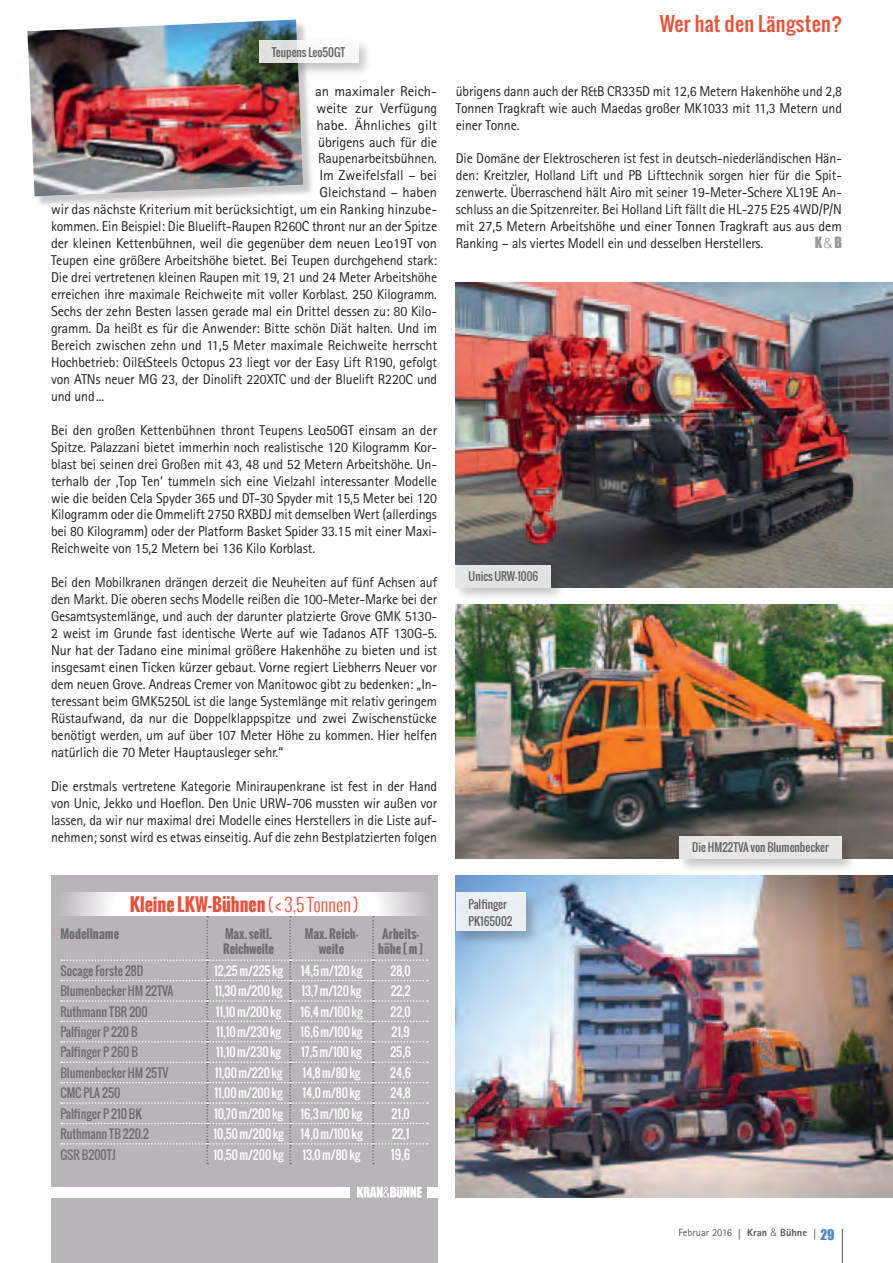
<style>
.page{position:relative;width:893px;height:1263px;background:#fff}
.page>*{position:absolute;margin:0;border:0;box-sizing:border-box;transform-origin:0 0}
.t1{font:19.5px "Oswald";letter-spacing:.02em;color:#ef4d35}
.t2{font:700 18px "Oswald";color:#ef4d35}
.t3{font:14.25px/17px "Rotis Sans Serif";letter-spacing:-.01em;color:#231f20;text-align:justify}
.t4{font:14.25px "Impact";color:#9c959b}
.t5{font:12.75px "Oswald";color:#fff}
.t6{font:12.15px "Oswald";color:#fff}
.t7{font:12.15px "Oswald";color:#6c6d70}
.t8{font:700 12.15px/15px "Oswald";color:#6c6d70;text-align:center}
.t9{font:11.25px/17px "Oswald";color:#636366}
.t10{font:10.5px "Rotis Sans Serif";color:#57585a}
.s1{font-weight:300}
.s2{font-family:"Helvetica";font-weight:300}
.s3{font-family:"Frutiger";font-weight:700;font-stretch:condensed;font-size:10.65px}
.s4{font-weight:800}
.s5{font-family:"Impact";font-size:13.5px;color:#4786c6}
</style>
<div class="page">
<hr style="left:842px;top:1229px;width:1px;height:34px;background:#57585a">
<div style="left:51px;top:875px;width:386px;height:388px;background:#b9b4b9"></div>
<svg style="left:61px;top:916px;width:367px;height:248px"></svg>
<svg style="left:65px;top:892px;width:359px;height:24px;background:#f6f5f6"></svg>
<div style="left:51px;top:1187px;width:299px;height:10px;background:#fff"></div>
<div style="left:427px;top:1187px;width:10px;height:10px;background:#fff"></div>
<svg style="left:357px;top:1187px;width:65px;height:11px"></svg>
<div style="left:29px;top:21px;width:285px;height:186px;background:#6c6369;opacity:.35"></div>
<img style="left:27px;top:20px;width:276px;height:176px">
<img style="left:456px;top:282px;width:437px;height:305px">
<div style="left:453px;top:562px;width:112px;height:39px;background:#231f20;opacity:.3"></div>
<div style="left:456px;top:565px;width:95px;height:22px;background:#e2e2e3"></div>
<div style="left:256px;top:38px;width:116px;height:39px;background:#231f20;opacity:.3"></div>
<div style="left:259px;top:40px;width:99px;height:23px;background:linear-gradient(to right,#dcdeda,#fff)"></div>
<img style="left:456px;top:604px;width:437px;height:254px">
<div style="left:677px;top:833px;width:179px;height:40px;background:#231f20;opacity:.3"></div>
<div style="left:679px;top:836px;width:163px;height:22px;background:#e6e5e4"></div>
<img style="left:456px;top:875px;width:437px;height:323px">
<div style="left:453px;top:890px;width:87px;height:55px;background:#231f20;opacity:.3"></div>
<div style="left:456px;top:892px;width:70px;height:39px;background:#e9eef3"></div>
<p class="t9" style="left:272px;top:43px;width:75px">Teupens Leo50GT</p>
<p class="t3" style="left:315px;top:82px;width:124px">an maximaler Reich-</p>
<p class="t3" style="left:317px;top:99px;width:122px">weite zur Verfügung</p>
<p class="t3" style="left:317px;top:116px;width:122px">habe. Ähnliches gilt</p>
<p class="t3" style="left:318px;top:133px;width:121px">übrigens auch für die</p>
<p class="t3" style="left:318px;top:150px;width:120px">Raupenarbeitsbühnen.</p>
<p class="t3" style="left:320px;top:167px;width:119px">Im Zweifelsfall – bei</p>
<p class="t3" style="left:320px;top:184px;width:119px">Gleichstand – haben</p>
<p class="t3" style="left:51px;top:201px;width:388px">wir das nächste Kriterium mit berücksichtigt, um ein Ranking hinzube-</p>
<p class="t3" style="left:51px;top:218px;width:388px">kommen. Ein Beispiel: Die Bluelift-Raupen R260C thront nur an der Spitze</p>
<p class="t3" style="left:51px;top:235px;width:388px">der kleinen Kettenbühnen, weil die gegenüber dem neuen Leo19T von</p>
<p class="t3" style="left:51px;top:252px;width:388px">Teupen eine größere Arbeitshöhe bietet. Bei Teupen durchgehend stark:</p>
<p class="t3" style="left:51px;top:269px;width:388px">Die drei vertretenen kleinen Raupen mit 19, 21 und 24 Meter Arbeitshöhe</p>
<p class="t3" style="left:51px;top:286px;width:388px">erreichen ihre maximale Reichweite mit voller Korblast. 250 Kilogramm.</p>
<p class="t3" style="left:51px;top:303px;width:388px">Sechs der zehn Besten lassen gerade mal ein Drittel dessen zu: 80 Kilo-</p>
<p class="t3" style="left:51px;top:320px;width:388px">gramm. Da heißt es für die Anwender: Bitte schön Diät halten. Und im</p>
<p class="t3" style="left:51px;top:337px;width:388px">Bereich zwischen zehn und 11,5 Meter maximale Reichweite herrscht</p>
<p class="t3" style="left:51px;top:353px;width:388px">Hochbetrieb: Oil&amp;Steels Octopus 23 liegt vor der Easy Lift R190, gefolgt</p>
<p class="t3" style="left:51px;top:370px;width:388px">von ATNs neuer MG 23, der Dinolift 220XTC und der Bluelift R220C und</p>
<p class="t3" style="left:51px;top:387px;width:55px">und und...</p>
<p class="t3" style="left:51px;top:421px;width:388px">Bei den großen Kettenbühnen thront Teupens Leo50GT einsam an der Spitze. Palazzani bietet immerhin noch realistische 120 Kilogramm Kor&shy;blast bei seinen drei Großen mit 43, 48 und 52 Metern Arbeitshöhe. Un&shy;terhalb der ‚Top Ten‘ tummeln sich eine Vielzahl interessanter Modelle wie die beiden Cela Spyder 365 und DT-30 Spyder mit 15,5 Meter bei 120<br>Kilogramm oder die Ommelift 2750 RXBDJ mit demselben Wert (allerdings bei 80 Kilogramm) oder der Platform Basket Spider 33.15 mit einer Maxi-Reichweite von 15,2 Metern bei 136 Kilo Korblast.</p>
<p class="t3" style="left:51px;top:574px;width:388px">Bei den Mobilkranen drängen derzeit die Neuheiten auf fünf Achsen auf den Markt. Die oberen sechs Modelle reißen die 100-Meter-Marke bei der Gesamtsystemlänge, und auch der darunter platzierte Grove GMK 5130- 2 weist im Grunde fast identische Werte auf wie Tadanos ATF 130G-5.<br>Nur hat der Tadano eine minimal größere Hakenhöhe zu bieten und ist insgesamt einen Ticken kürzer gebaut. Vorne regiert Liebherrs Neuer vor dem neuen Grove. Andreas Cremer von Manitowoc gibt zu bedenken: „In&shy;teressant beim GMK5250L ist die lange Systemlänge mit relativ geringem Rüstaufwand, da nur die Doppelklappspitze und zwei Zwischenstücke benötigt werden, um auf über 107 Meter Höhe zu kommen. Hier helfen natürlich die 70 Meter Hauptausleger sehr.“</p>
<p class="t3" style="left:51px;top:777px;width:388px">Die erstmals vertretene Kategorie Miniraupenkrane ist fest in der Hand von Unic, Jekko und Hoeflon. Den Unic URW-706 mussten wir außen vor lassen, da wir nur maximal drei Modelle eines Herstellers in die Liste auf&shy;nehmen; sonst wird es etwas einseitig. Auf die zehn Bestplatzierten folgen</p>
<p class="t2" style="left:130px;top:891px;width:230px">Kleine LKW-Bühnen <span class="s1">(&lt; 3,5 Tonnen )</span></p>
<p class="t8" style="left:60px;top:926px;width:60px">Modellname</p>
<p class="t8" style="left:223px;top:926px;width:52px;text-align:left">Max. seitl.<br>Reichweite</p>
<p class="t8" style="left:305px;top:926px;width:55px">Max. Reich&shy;weite</p>
<p class="t8" style="left:378px;top:926px;width:46px">Arbeits&shy;höhe [m]</p>
<p class="t7" style="left:60px;top:961px;width:85px">Socage Forste 28D</p>
<p class="t6" style="left:214px;top:961px;width:70px">12,25m/225kg</p>
<p class="t6" style="left:301px;top:961px;width:63px">14,5m/120kg</p>
<p class="t6" style="left:390px;top:961px;width:22px">28,0</p>
<p class="t7" style="left:60px;top:982px;width:115px">Blumenbecker HM 22TVA</p>
<p class="t6" style="left:215px;top:982px;width:69px">11,30m/200kg</p>
<p class="t6" style="left:302px;top:982px;width:61px">13,7m/120kg</p>
<p class="t6" style="left:391px;top:982px;width:21px">22,2</p>
<p class="t7" style="left:60px;top:1002px;width:89px">Ruthmann TBR 200</p>
<p class="t6" style="left:216px;top:1002px;width:67px">11,10m/200kg</p>
<p class="t6" style="left:300px;top:1002px;width:64px">16,4m/100kg</p>
<p class="t6" style="left:390px;top:1002px;width:22px">22,0</p>
<p class="t7" style="left:60px;top:1022px;width:79px">Palfinger P 220 B</p>
<p class="t6" style="left:216px;top:1022px;width:67px">11,10m/230kg</p>
<p class="t6" style="left:300px;top:1022px;width:64px">16,6m/100kg</p>
<p class="t6" style="left:392px;top:1022px;width:20px">21,9</p>
<p class="t7" style="left:60px;top:1043px;width:79px">Palfinger P 260 B</p>
<p class="t6" style="left:216px;top:1043px;width:67px">11,10m/230kg</p>
<p class="t6" style="left:301px;top:1043px;width:62px">17,5m/100kg</p>
<p class="t6" style="left:390px;top:1043px;width:22px">25,6</p>
<p class="t7" style="left:60px;top:1063px;width:110px">Blumenbecker HM 25TV</p>
<p class="t6" style="left:215px;top:1063px;width:69px">11,00m/220kg</p>
<p class="t6" style="left:303px;top:1063px;width:59px">14,8m/80kg</p>
<p class="t6" style="left:390px;top:1063px;width:22px">24,6</p>
<p class="t7" style="left:60px;top:1084px;width:62px">CMC PLA 250</p>
<p class="t6" style="left:215px;top:1084px;width:70px">11,00m/200kg</p>
<p class="t6" style="left:302px;top:1084px;width:60px">14,0m/80kg</p>
<p class="t6" style="left:390px;top:1084px;width:22px">24,8</p>
<p class="t7" style="left:60px;top:1104px;width:83px">Palfinger P 210 BK</p>
<p class="t6" style="left:214px;top:1104px;width:71px">10,70m/200kg</p>
<p class="t6" style="left:301px;top:1104px;width:63px">16,3m/100kg</p>
<p class="t6" style="left:392px;top:1104px;width:20px">21,0</p>
<p class="t7" style="left:60px;top:1124px;width:90px">Ruthmann TB 220.2</p>
<p class="t6" style="left:213px;top:1124px;width:72px">10,50m/200kg</p>
<p class="t6" style="left:300px;top:1124px;width:64px">14,0m/100kg</p>
<p class="t6" style="left:392px;top:1124px;width:19px">22,1</p>
<p class="t7" style="left:60px;top:1145px;width:57px">GSR B200TJ</p>
<p class="t6" style="left:213px;top:1145px;width:72px">10,50m/200kg</p>
<p class="t6" style="left:303px;top:1145px;width:59px">13,0m/80kg</p>
<p class="t5" style="left:391px;top:1145px;width:21px">19,6</p>
<h1 class="t1" style="left:660px;top:9px;width:184px">Wer hat den Längsten?</h1>
<p class="t3" style="left:456px;top:82px;width:388px">übrigens dann auch der R&amp;B CR335D mit 12,6 Metern Hakenhöhe und 2,8<br>Tonnen Tragkraft wie auch Maedas großer MK1033 mit 11,3 Metern und einer Tonne.</p>
<p class="t3" style="left:456px;top:150px;width:388px">Die Domäne der Elektroscheren ist fest in deutsch-niederländischen Hän&shy;den: Kreitzler, Holland Lift und PB Lifttechnik sorgen hier für die Spit&shy;zenwerte. Überraschend hält Airo mit seiner 19-Meter-Schere XL19E An&shy;schluss an die Spitzenreiter. Bei Holland Lift fällt die HL-275 E25 4WD/P/N mit 27,5 Metern Arbeitshöhe und einer Tonnen Tragkraft aus aus dem Ranking – als viertes Modell ein und desselben Herstellers.</p>
<p class="t4" style="left:815px;top:232px;width:29px">K<span class="s2">&amp;</span>B</p>
<p class="t9" style="left:469px;top:568px;width:71px">Unics URW-1006</p>
<p class="t9" style="left:469px;top:895px;width:45px">Palfinger<br>PK165002</p>
<p class="t9" style="left:692px;top:839px;width:138px">Die HM22TVA von Blumenbecker</p>
<p class="t10" style="left:678px;top:1226px;width:157px">Februar 2016 <span class="s3">|</span> <span class="s4">Kran</span> <span class="s2">&amp;</span> <span class="s4">Bühne</span> <span class="s3">|</span> <span class="s5">29</span></p>
</div>
